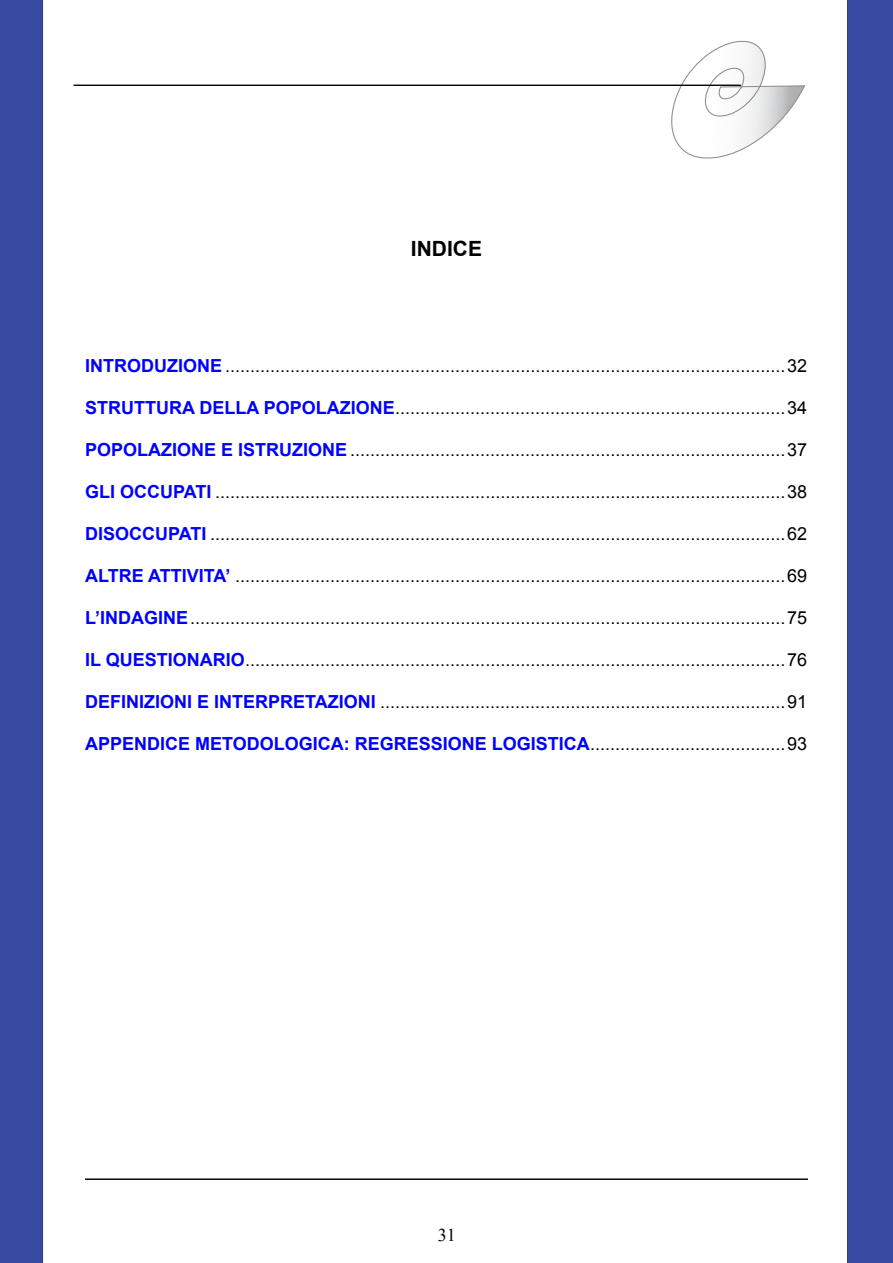
<style>
.page{position:relative;width:893px;height:1263px;background:#fff}
.page>*{position:absolute;margin:0;border:0;box-sizing:border-box;transform-origin:0 0}
.t1{font:700 21px "Arial";color:#000}
.t2{font:18px "Arial";color:#000}
.t3{font:700 18px "Arial";color:#00f}
.t4{font:18px "Times New Roman";color:#000}
.s1{font-weight:700;color:#00f}
.s2{font-weight:400;color:#000}
</style>
<div class="page">
<div style="left:0;top:0;width:43px;height:1263px;background:#354aa0"></div>
<div style="left:847px;top:0;width:46px;height:1263px;background:#354aa0"></div>
<svg style="left:671px;top:41px;width:134px;height:118px"></svg>
<hr style="left:74px;top:85px;width:667px;height:1px;background:#000">
<hr style="left:85px;top:1179px;width:723px;height:1px;background:#000">
<p class="t1" style="left:411px;top:235px;width:73px">INDICE</p>
<p class="t2" style="left:85px;top:353px;width:724px"><span class="s1">INTRODUZIONE</span> ................................................................................................................32</p>
<p class="t2" style="left:85px;top:395px;width:724px"><span class="s1">STRUTTURA DELLA POPOLAZIONE</span>..............................................................................34</p>
<p class="t2" style="left:85px;top:437px;width:724px"><span class="s1">POPOLAZIONE E ISTRUZIONE</span> .......................................................................................37</p>
<p class="t2" style="left:85px;top:479px;width:724px"><span class="s1">GLI OCCUPATI</span> ..................................................................................................................38</p>
<p class="t2" style="left:85px;top:521px;width:724px"><span class="s1">DISOCCUPATI</span> ...................................................................................................................62</p>
<p class="t2" style="left:85px;top:563px;width:724px"><span class="s1">ALTRE ATTIVITA’</span> ..............................................................................................................69</p>
<p class="t2" style="left:85px;top:605px;width:724px"><span class="s1">L’INDAGINE</span>.......................................................................................................................75</p>
<p class="t2" style="left:85px;top:647px;width:724px"><span class="s1">IL QUESTIONARIO</span>............................................................................................................76</p>
<p class="t2" style="left:85px;top:689px;width:724px"><span class="s1">DEFINIZIONI E INTERPRETAZIONI</span> .................................................................................91</p>
<p class="t3" style="left:85px;top:731px;width:724px">APPENDICE METODOLOGICA: REGRESSIONE LOGISTICA<span class="s2">.......................................93</span></p>
<p class="t4" style="left:438px;top:1223px;width:19px">31</p>
</div>
